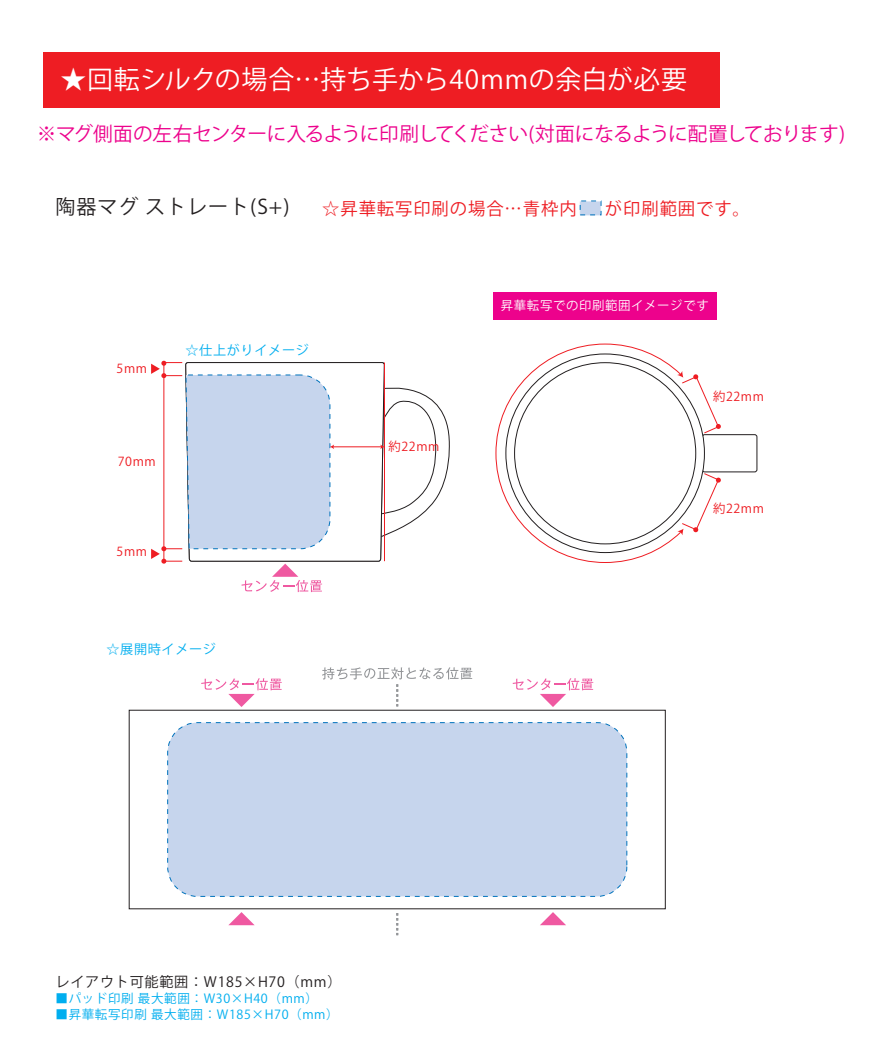
<style>
.page{position:relative;width:886px;height:1059px;background:#fff}
.page>*{position:absolute;margin:0;border:0;box-sizing:border-box;transform-origin:0 0}
.t1{font:25.99px "Gothic MB101 Pro De Bold 83 pv RKSJ H";letter-spacing:.02em;color:#fff}
.t2{font:19.95px "Gothic MB101 Pro Regular 83 pv RKSJ H";letter-spacing:.05em;color:#231f20}
.t3{font:19.69px "Gothic MB101 Pro Regular 83 pv RKSJ H";letter-spacing:-.035em;color:#ed028c}
.t4{font:17.32px "Gothic MB101 Pro Regular 83 pv RKSJ H";letter-spacing:.05em;color:#ee1d23}
.t5{font:14.09px "Gothic MB101 Pro Regular 83 pv RKSJ H";letter-spacing:.05em;color:#231f20}
.t6{font:13.12px "Gothic MB101 Pro Regular 83 pv RKSJ H";letter-spacing:.05em;color:#00aeef}
.t7{font:12.51px "Gothic MB101 Pro Regular 83 pv RKSJ H";letter-spacing:.05em;color:#00aeef}
.t8{font:12.42px "Gothic MB101 Pro Regular 83 pv RKSJ H";letter-spacing:.05em;color:#ee1d23}
.t9{font:12.42px "Gothic MB101 Pro Medium 83 pv RKSJ H";letter-spacing:.05em;color:#fff}
.s1{color:#c6d5ed}
</style>
<div class="page">
<div style="left:702px;top:434px;width:55px;height:38px;border:1px solid #231f20;border-radius:2px"></div>
<svg style="left:298px;top:362px;width:87px;height:231px"></svg>
<div style="left:168px;top:722px;width:458px;height:174px;background:#c6d5ed;border-radius:30px"></div>
<div style="left:167px;top:722px;width:460px;height:174px;border:1px dashed #0072bc;border-radius:30px"></div>
<hr style="left:333px;top:446px;width:48px;height:1px;background:#ee1d23">
<svg style="left:380px;top:362px;width:70px;height:175px"></svg>
<hr style="left:384px;top:362px;width:1px;height:199px;background:#ee1d23">
<svg style="left:495px;top:343px;width:184px;height:220px"></svg>
<svg style="left:677px;top:371px;width:43px;height:62px"></svg>
<svg style="left:677px;top:473px;width:43px;height:62px"></svg>
<div style="left:43px;top:52px;width:676px;height:56px;background:#ee1d23"></div>
<div style="left:493px;top:292px;width:223px;height:27px;background:#ed028c"></div>
<svg style="left:512px;top:678px;width:81px;height:28px"></svg>
<svg style="left:201px;top:678px;width:81px;height:28px"></svg>
<svg style="left:229px;top:912px;width:25px;height:12px"></svg>
<svg style="left:541px;top:912px;width:24px;height:12px"></svg>
<svg style="left:322px;top:667px;width:150px;height:39px"></svg>
<svg style="left:396px;top:913px;width:2px;height:21px"></svg>
<svg style="left:151px;top:360px;width:183px;height:232px"></svg>
<h1 class="t1" style="left:61px;top:65px;width:628px">★回転シルクの場合…持ち手から40mmの余白が必要</h1>
<h3 class="t3" style="left:37px;top:122px;width:809px">※マグ側面の左右センターに入るように印刷してください(対面になるように配置しております)</h3>
<h2 class="t2" style="left:56px;top:195px;width:235px">陶器マグ ストレート(S+)</h2>
<h3 class="t4" style="left:322px;top:198px;width:429px">☆昇華転写印刷の場合…青枠内<span class="s1">■</span>が印刷範囲です。</h3>
<p class="t8" style="left:117px;top:361px;width:32px">5mm</p>
<p class="t6" style="left:185px;top:343px;width:125px">☆仕上がりイメージ</p>
<p class="t8" style="left:118px;top:454px;width:39px">70mm</p>
<p class="t8" style="left:117px;top:544px;width:32px">5mm</p>
<p class="t8" style="left:388px;top:439px;width:52px">約22mm</p>
<p class="t9" style="left:501px;top:298px;width:209px">昇華転写での印刷範囲イメージです</p>
<p class="t8" style="left:713px;top:389px;width:52px">約22mm</p>
<p class="t8" style="left:713px;top:501px;width:52px">約22mm</p>
<p class="t6" style="left:106px;top:641px;width:111px">☆展開時イメージ</p>
<p class="t5" style="left:56px;top:973px;width:287px">レイアウト可能範囲：W185×H70（mm）</p>
<p class="t7" style="left:56px;top:990px;width:264px">■パッド印刷 最大範囲：W30×H40（mm）</p>
<p class="t7" style="left:56px;top:1007px;width:284px">■昇華転写印刷 最大範囲：W185×H70（mm）</p>
</div>
